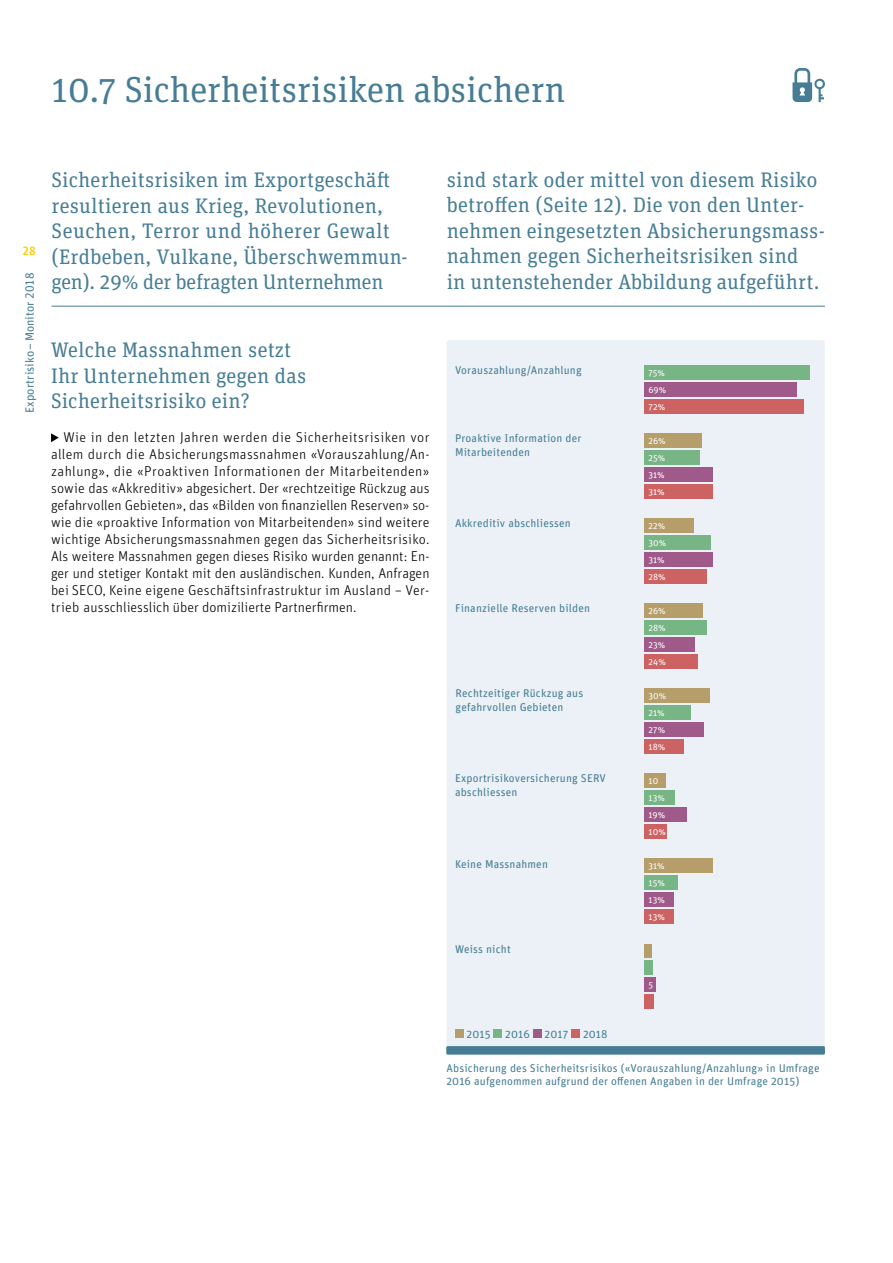
<style>
.page{position:relative;width:893px;height:1263px;background:#fff}
.page>*{position:absolute;margin:0;border:0;box-sizing:border-box;transform-origin:0 0}
.t1{font:36px "Unit Slab OT";color:#467d95}
.t2{font:21px/25.5px "Unit Slab OT";letter-spacing:.01em;color:#467d95}
.t3{font:300 14.25px/17px "Unit Rounded OT";color:#000;text-align:justify}
.t4{font:12px "Unit Rounded OT";color:#467d95}
.t5{font:500 12px "Unit Rounded OT";color:#fc0}
.t6{font:11.25px/13.6px "Unit Rounded OT";letter-spacing:.015em;color:#467d95}
.t7{font:9px "Unit Rounded OT";letter-spacing:.015em;color:#fff}
</style>
<div class="page">
<div style="left:446px;top:340px;width:379px;height:714px;background:#ebf1f6;border-radius:2px"></div>
<div style="left:446px;top:1046px;width:379px;height:8px;background:#467d95;border-radius:2px"></div>
<svg style="left:51px;top:433px;width:8px;height:9px"></svg>
<hr style="left:52px;top:306px;width:773px;height:1px;background:#467d95">
<div style="left:644px;top:944px;width:7px;height:14px;background:#b59e6a"></div>
<div style="left:644px;top:858px;width:69px;height:15px;background:#b59e6a"></div>
<div style="left:644px;top:773px;width:22px;height:15px;background:#b59e6a"></div>
<div style="left:644px;top:603px;width:59px;height:15px;background:#b59e6a"></div>
<div style="left:644px;top:688px;width:66px;height:15px;background:#b59e6a"></div>
<div style="left:644px;top:518px;width:50px;height:15px;background:#b59e6a"></div>
<div style="left:644px;top:433px;width:57px;height:15px;background:#b59e6a"></div>
<div style="left:644px;top:960px;width:9px;height:15px;background:#77b585"></div>
<div style="left:644px;top:875px;width:34px;height:15px;background:#77b585"></div>
<div style="left:644px;top:790px;width:30px;height:15px;background:#77b585"></div>
<div style="left:644px;top:620px;width:63px;height:15px;background:#77b585"></div>
<div style="left:644px;top:705px;width:46px;height:15px;background:#77b585"></div>
<div style="left:644px;top:535px;width:67px;height:15px;background:#77b585"></div>
<div style="left:644px;top:450px;width:55px;height:15px;background:#77b585"></div>
<div style="left:644px;top:365px;width:166px;height:14px;background:#77b585"></div>
<div style="left:644px;top:977px;width:12px;height:15px;background:#9f5a8a"></div>
<div style="left:644px;top:892px;width:30px;height:15px;background:#9f5a8a"></div>
<div style="left:644px;top:807px;width:43px;height:15px;background:#9f5a8a"></div>
<div style="left:644px;top:637px;width:51px;height:15px;background:#9f5a8a"></div>
<div style="left:644px;top:722px;width:60px;height:15px;background:#9f5a8a"></div>
<div style="left:644px;top:552px;width:69px;height:15px;background:#9f5a8a"></div>
<div style="left:644px;top:467px;width:69px;height:15px;background:#9f5a8a"></div>
<div style="left:644px;top:382px;width:153px;height:14px;background:#9f5a8a"></div>
<svg style="left:792px;top:68px;width:33px;height:34px"></svg>
<div style="left:644px;top:994px;width:9px;height:15px;background:#cd6263"></div>
<div style="left:644px;top:909px;width:29px;height:15px;background:#cd6263"></div>
<div style="left:644px;top:824px;width:23px;height:15px;background:#cd6263"></div>
<div style="left:644px;top:739px;width:40px;height:15px;background:#cd6263"></div>
<div style="left:644px;top:654px;width:53px;height:15px;background:#cd6263"></div>
<div style="left:644px;top:569px;width:63px;height:15px;background:#cd6263"></div>
<div style="left:644px;top:484px;width:69px;height:15px;background:#cd6263"></div>
<div style="left:644px;top:399px;width:159px;height:15px;background:#cd6263"></div>
<div style="left:455px;top:1029px;width:8px;height:8px;background:#b59e6a"></div>
<div style="left:494px;top:1029px;width:8px;height:8px;background:#77b585"></div>
<div style="left:533px;top:1029px;width:8px;height:8px;background:#9f5a8a"></div>
<div style="left:571px;top:1029px;width:9px;height:8px;background:#cd6263"></div>
<h1 class="t1" style="left:52px;top:67px;width:515px">10.7 Sicherheitsrisiken absichern</h1>
<p class="t5" style="left:23px;top:243px;width:15px">28</p>
<p class="t4" style="left:22px;top:413px;width:142px;rotate:-90deg">Exportrisiko–Monitor 2018</p>
<h2 class="t2" style="left:52px;top:167px;width:357px">Sicherheitsrisiken im Exportgeschäft resultieren aus Krieg, Revolutionen, Seuchen, Terror und höherer Gewalt (Erdbeben, Vulkane, Überschwemmun&shy;gen). 29% der befragten Unternehmen</h2>
<h2 class="t2" style="left:447px;top:167px;width:380px">sind stark oder mittel von diesem Risiko betroffen (Seite 12). Die von den Unter&shy;nehmen eingesetzten Absicherungsmass&shy;nahmen gegen Sicherheitsrisiken sind<br>in untenstehender Abbildung aufgeführt.</h2>
<h2 class="t2" style="left:51px;top:337px;width:257px">Welche Massnahmen setzt<br>Ihr Unternehmen gegen das<br>Sicherheitsrisiko ein?</h2>
<p class="t3" style="left:51px;top:429px;width:380px;text-indent:12px">Wie in den letzten Jahren werden die Sicherheitsrisiken vor allem durch die Absicherungsmassnahmen «Vorauszahlung/An&shy;zahlung», die «Proaktiven Informationen der Mitarbeitenden» sowie das «Akkreditiv» abgesichert. Der «rechtzeitige Rückzug aus gefahrvollen Gebieten», das «Bilden von finanziellen Reserven» so&shy;wie die «proaktive Information von Mitarbeitenden» sind weitere wichtige Absicherungsmassnahmen gegen das Sicherheitsrisiko.<br>Als weitere Massnahmen gegen dieses Risiko wurden genannt: En&shy;ger und stetiger Kontakt mit den ausländischen. Kunden, Anfragen bei SECO, Keine eigene Geschäftsinfrastruktur im Ausland – Ver&shy;trieb ausschliesslich über domizilierte Partnerfirmen.</p>
<p class="t6" style="left:455px;top:363px;width:128px">Vorauszahlung/Anzahlung</p>
<p class="t6" style="left:455px;top:431px;width:128px">Proaktive Information der<br>Mitarbeitenden</p>
<p class="t6" style="left:455px;top:516px;width:117px">Akkreditiv abschliessen</p>
<p class="t6" style="left:455px;top:601px;width:136px">Finanzielle Reserven bilden</p>
<p class="t6" style="left:456px;top:686px;width:129px">Rechtzeitiger Rückzug aus gefahrvollen Gebieten</p>
<p class="t6" style="left:455px;top:772px;width:152px">Exportrisikoversicherung SERV abschliessen</p>
<p class="t6" style="left:455px;top:857px;width:94px">Keine Massnahmen</p>
<p class="t6" style="left:455px;top:942px;width:57px">Weiss nicht</p>
<p class="t7" style="left:648px;top:367px;width:18px">75%</p>
<p class="t7" style="left:648px;top:384px;width:19px">69%</p>
<p class="t7" style="left:648px;top:401px;width:18px">72%</p>
<p class="t7" style="left:648px;top:435px;width:19px">26%</p>
<p class="t7" style="left:648px;top:452px;width:18px">25%</p>
<p class="t7" style="left:648px;top:469px;width:18px">31%</p>
<p class="t7" style="left:648px;top:486px;width:18px">31%</p>
<p class="t7" style="left:648px;top:520px;width:18px">22%</p>
<p class="t7" style="left:648px;top:537px;width:20px">30%</p>
<p class="t7" style="left:648px;top:554px;width:18px">31%</p>
<p class="t7" style="left:648px;top:571px;width:19px">28%</p>
<p class="t7" style="left:648px;top:605px;width:19px">26%</p>
<p class="t7" style="left:648px;top:622px;width:19px">28%</p>
<p class="t7" style="left:648px;top:639px;width:18px">23%</p>
<p class="t7" style="left:648px;top:656px;width:19px">24%</p>
<p class="t7" style="left:648px;top:690px;width:20px">30%</p>
<p class="t7" style="left:648px;top:707px;width:18px">21%</p>
<p class="t7" style="left:648px;top:724px;width:18px">27%</p>
<p class="t7" style="left:648px;top:741px;width:18px">18%</p>
<p class="t7" style="left:648px;top:775px;width:11px">10</p>
<p class="t7" style="left:648px;top:792px;width:18px">13%</p>
<p class="t7" style="left:648px;top:809px;width:18px">19%</p>
<p class="t7" style="left:648px;top:826px;width:19px">10%</p>
<p class="t7" style="left:648px;top:860px;width:18px">31%</p>
<p class="t7" style="left:648px;top:877px;width:18px">15%</p>
<p class="t7" style="left:648px;top:894px;width:18px">13%</p>
<p class="t7" style="left:648px;top:911px;width:18px">13%</p>
<p class="t7" style="left:648px;top:979px;width:6px">5</p>
<p class="t6" style="left:467px;top:1027px;width:26px">2015</p>
<p class="t6" style="left:505px;top:1027px;width:26px">2016</p>
<p class="t6" style="left:544px;top:1027px;width:25px">2017</p>
<p class="t6" style="left:583px;top:1027px;width:26px">2018</p>
<p class="t6" style="left:446px;top:1061px;width:375px">Absicherung des Sicherheitsrisikos («Vorauszahlung/Anzahlung» in Umfrage<br>2016 aufgenommen aufgrund der offenen Angaben in der Umfrage 2015)</p>
</div>
